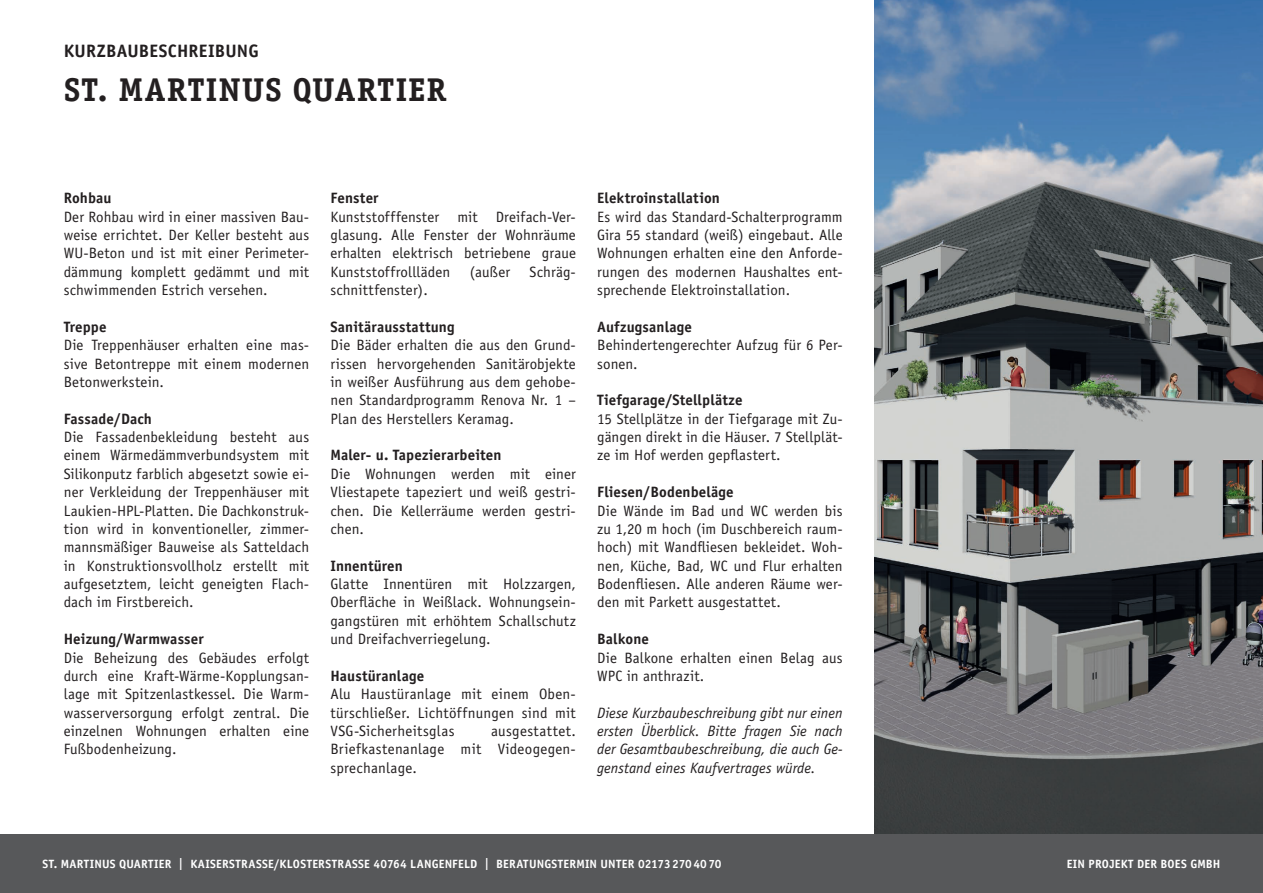
<style>
.page{position:relative;width:1263px;height:893px;background:#fff}
.page>*{position:absolute;margin:0;border:0;box-sizing:border-box;transform-origin:0 0}
.t1{font:700 33px "Officina Serif";letter-spacing:.02em;color:#231f20}
.t2{font:700 18px "Officina Sans";letter-spacing:.01em;color:#231f20}
.t3{font:15px/18.3px "Officina Sans";letter-spacing:.005em;color:#231f20;text-align:justify}
.t4{font:700 15px "Officina Sans";letter-spacing:.01em;color:#231f20}
.t5{font:italic 15px/18.3px "Officina Sans";color:#231f20;text-align:justify}
.t6{font:700 12px "Officina Sans";letter-spacing:.015em;color:#fff}
</style>
<div class="page">
<img style="left:874px;top:0;width:389px;height:834px">
<div style="left:0;top:834px;width:1263px;height:59px;background:#57585a"></div>
<p class="t2" style="left:64px;top:39px;width:196px">KURZBAUBESCHREIBUNG</p>
<h1 class="t1" style="left:64px;top:69px;width:384px">ST. MARTINUS QUARTIER</h1>
<p class="t4" style="left:64px;top:189px;width:49px">Rohbau</p>
<p class="t3" style="left:64px;top:207px;width:247px">Der Rohbau wird in einer massiven Bau&shy;weise errichtet. Der Keller besteht aus WU-Beton und ist mit einer Perimeter&shy;dämmung komplett gedämmt und mit schwimmenden Estrich versehen.</p>
<p class="t4" style="left:64px;top:317px;width:44px">Treppe</p>
<p class="t3" style="left:64px;top:336px;width:247px">Die Treppenhäuser erhalten eine mas&shy;sive Betontreppe mit einem modernen Betonwerkstein.</p>
<p class="t4" style="left:64px;top:409px;width:90px">Fassade/Dach</p>
<p class="t3" style="left:64px;top:428px;width:247px">Die Fassadenbekleidung besteht aus einem Wärmedämmverbundsystem mit Silikonputz farblich abgesetzt sowie ei&shy;ner Verkleidung der Treppenhäuser mit Laukien-HPL-Platten. Die Dachkonstruk&shy;tion wird in konventioneller, zimmer&shy;mannsmäßiger Bauweise als Satteldach in Konstruktionsvollholz erstellt mit aufgesetztem, leicht geneigten Flach&shy;dach im Firstbereich.</p>
<p class="t4" style="left:64px;top:630px;width:141px">Heizung/Warmwasser</p>
<p class="t3" style="left:64px;top:648px;width:247px">Die Beheizung des Gebäudes erfolgt durch eine Kraft-Wärme-Kopplungsan&shy;lage mit Spitzenlastkessel. Die Warm&shy;wasserversorgung erfolgt zentral. Die einzelnen Wohnungen erhalten eine Fußbodenheizung.</p>
<p class="t4" style="left:330px;top:189px;width:50px">Fenster</p>
<p class="t3" style="left:330px;top:207px;width:247px">Kunststofffenster mit Dreifach-Ver&shy;glasung. Alle Fenster der Wohnräume erhalten elektrisch betriebene graue Kunststoffrollläden</p>
<p class="t3" style="left:470px;top:262px;width:42px">(außer</p>
<p class="t3" style="left:530px;top:262px;width:48px">Schräg-</p>
<p class="t3" style="left:330px;top:281px;width:99px">schnittfenster).</p>
<p class="t4" style="left:330px;top:317px;width:126px">Sanitärausstattung</p>
<p class="t3" style="left:330px;top:336px;width:247px">Die Bäder erhalten die aus den Grund&shy;rissen hervorgehenden Sanitärobjekte in weißer Ausführung aus dem gehobe&shy;nen Standardprogramm Renova Nr. 1 – Plan des Herstellers Keramag.</p>
<p class="t4" style="left:330px;top:446px;width:173px">Maler- u. Tapezierarbeiten</p>
<p class="t3" style="left:330px;top:464px;width:247px">Die Wohnungen werden mit einer Vliestapete tapeziert und weiß gestri&shy;chen. Die Kellerräume werden gestri&shy;chen.</p>
<p class="t4" style="left:330px;top:556px;width:74px">Innentüren</p>
<p class="t3" style="left:330px;top:575px;width:247px">Glatte Innentüren mit Holzzargen, Oberfläche in Weißlack. Wohnungsein&shy;gangstüren mit erhöhtem Schallschutz und Dreifachverriegelung.</p>
<p class="t4" style="left:330px;top:666px;width:95px">Haustüranlage</p>
<p class="t3" style="left:330px;top:685px;width:247px">Alu Haustüranlage mit einem Oben&shy;türschließer. Lichtöffnungen sind mit VSG-Sicherheitsglas</p>
<p class="t3" style="left:330px;top:722px;width:247px;text-indent:161px">ausgestattet.<br>Briefkastenanlage mit Videogegen&shy;sprechanlage.</p>
<p class="t4" style="left:597px;top:189px;width:124px">Elektroinstallation</p>
<p class="t3" style="left:597px;top:207px;width:247px">Es wird das Standard-Schalterprogramm Gira 55 standard (weiß) eingebaut. Alle Wohnungen erhalten eine den Anforde&shy;rungen des modernen Haushaltes ent&shy;sprechende Elektroinstallation.</p>
<p class="t4" style="left:597px;top:317px;width:96px">Aufzugsanlage</p>
<p class="t3" style="left:597px;top:336px;width:247px">Behindertengerechter Aufzug für 6 Per&shy;sonen.</p>
<p class="t4" style="left:597px;top:391px;width:147px">Tiefgarage/Stellplätze</p>
<p class="t3" style="left:597px;top:409px;width:247px">15 Stellplätze in der Tiefgarage mit Zu&shy;gängen direkt in die Häuser. 7 Stellplät&shy;ze im Hof werden gepflastert.</p>
<p class="t4" style="left:597px;top:483px;width:138px">Fliesen/Bodenbeläge</p>
<p class="t3" style="left:597px;top:501px;width:247px">Die Wände im Bad und WC werden bis zu 1,20 m hoch (im Duschbereich raum&shy;hoch) mit Wandfliesen bekleidet. Woh&shy;nen, Küche, Bad, WC und Flur erhalten Bodenfliesen. Alle anderen Räume wer&shy;den mit Parkett ausgestattet.</p>
<p class="t4" style="left:597px;top:630px;width:53px">Balkone</p>
<p class="t3" style="left:597px;top:648px;width:247px">Die Balkone erhalten einen Belag aus<br>WPC in anthrazit.</p>
<p class="t5" style="left:597px;top:703px;width:247px">Diese Kurzbaubeschreibung gibt nur einen ersten Überblick. Bitte fragen Sie nach der Gesamtbaubeschreibung, die auch Ge&shy;genstand eines Kaufvertrages würde.</p>
<p class="t6" style="left:43px;top:857px;width:681px">ST. MARTINUS QUARTIER | KAISERSTRASSE/KLOSTERSTRASSE 40764 LANGENFELD | BERATUNGSTERMIN UNTER 021732704070</p>
<p class="t6" style="left:1067px;top:857px;width:155px">EIN PROJEKT DER BOES GMBH</p>
</div>
